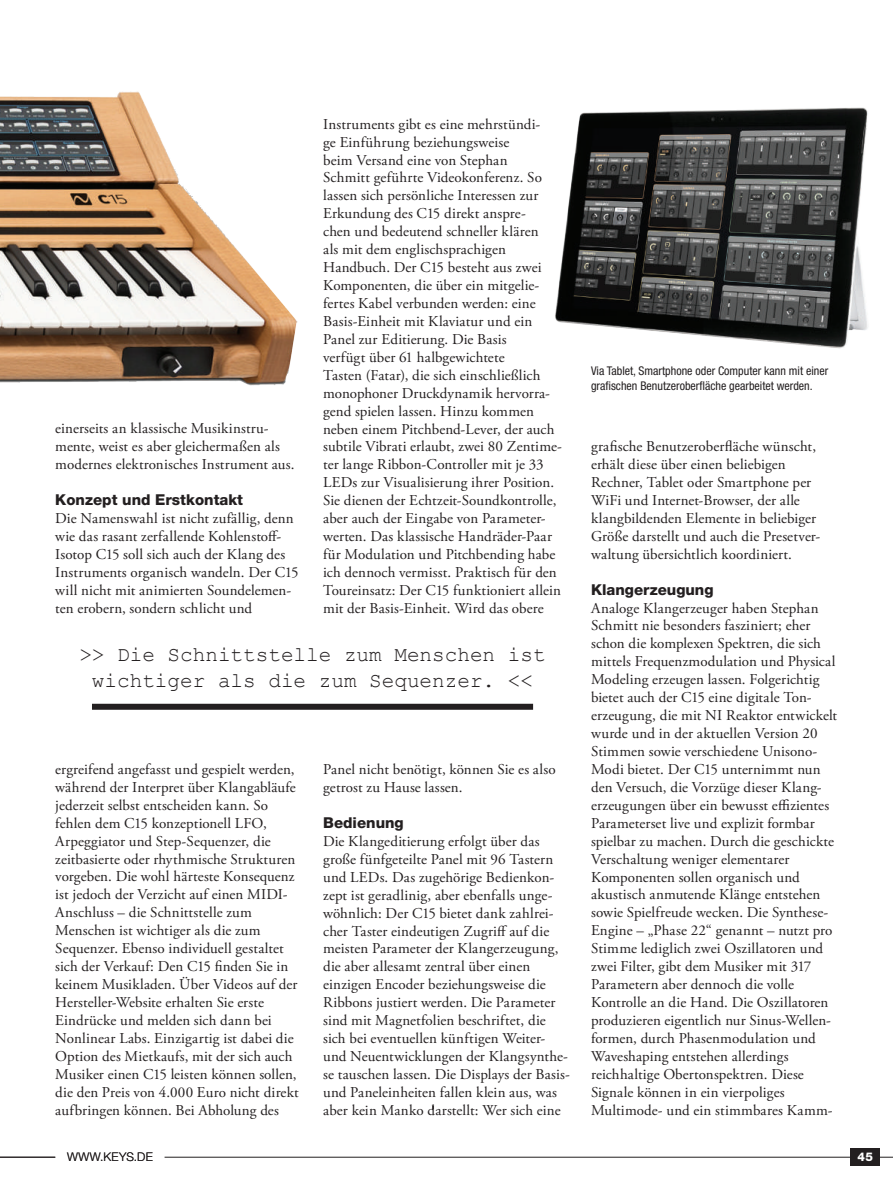
<style>
.page{position:relative;width:893px;height:1191px;background:#fff}
.page>*{position:absolute;margin:0;border:0;box-sizing:border-box;transform-origin:0 0}
.t1{font:21px/25.5px "Courier New";color:#231f20;text-align:center}
.t2{font:15px/17.9px "Adobe Garamond Pro";letter-spacing:.005em;color:#231f20}
.t3{font:800 15px "Helvetica Neue LT Std";color:#231f20}
.t4{font:condensed 12px/15px "Helvetica Neue LT Std";color:#231f20}
.t5{font:300 12px "Helvetica Neue LT Std";color:#231f20}
.t6{font:800 12px "Helvetica Neue LT Std";color:#fff}
</style>
<div class="page">
<hr style="left:165px;top:1157px;width:728px;height:1px;background:#231f20">
<div style="left:850px;top:1148px;width:30px;height:17px;background:#231f20"></div>
<hr style="left:0;top:1157px;width:55px;height:1px;background:#231f20">
<img style="left:0;top:91px;width:298px;height:295px">
<div style="left:92px;top:703px;width:441px;height:6px;background:#231f20"></div>
<img style="left:555px;top:107px;width:313px;height:242px">
<p class="t2" style="left:55px;top:420px;width:241px">einerseits an klassische Musikinstru&shy;mente, weist es aber gleichermaßen als modernes elektronisches Instrument aus.</p>
<p class="t3" style="left:55px;top:491px;width:189px">Konzept und Erstkontakt</p>
<p class="t2" style="left:55px;top:509px;width:245px">Die Namenswahl ist nicht zufällig, denn wie das rasant zerfallende Kohlenstoff-Isotop C15 soll sich auch der Klang des Instruments organisch wandeln. Der C15 will nicht mit animierten Soundelemen&shy;ten erobern, sondern schlicht und</p>
<p class="t2" style="left:323px;top:115px;width:240px">Instruments gibt es eine mehrstündi-<br>ge Einführung beziehungsweise<br>beim Versand eine von Stephan<br>Schmitt geführte Videokonferenz. So lassen sich persönliche Interessen zur Erkundung des C15 direkt anspre-<br>chen und bedeutend schneller klären<br>als mit dem englischsprachigen Handbuch. Der C15 besteht aus zwei Komponenten, die über ein mitgelie&shy;fertes Kabel verbunden werden: eine Basis-Einheit mit Klaviatur und ein Panel zur Editierung. Die Basis<br>verfügt über 61 halbgewichtete<br>Tasten (Fatar), die sich einschließlich monophoner Druckdynamik hervorra&shy;gend spielen lassen. Hinzu kommen neben einem Pitchbend-Lever, der auch subtile Vibrati erlaubt, zwei 80 Zentime&shy;ter lange Ribbon-Controller mit je 33<br>LEDs zur Visualisierung ihrer Position.<br>Sie dienen der Echtzeit-Soundkontrolle, aber auch der Eingabe von Parameter&shy;werten. Das klassische Handräder-Paar für Modulation und Pitchbending habe ich dennoch vermisst. Praktisch für den Toureinsatz: Der C15 funktioniert allein mit der Basis-Einheit. Wird das obere</p>
<h1 class="t1" style="left:79px;top:641px;width:468px">&gt;&gt; Die Schnittstelle zum Menschen ist wichtiger als die zum Sequenzer. &lt;&lt;</h1>
<p class="t2" style="left:55px;top:760px;width:245px">ergreifend angefasst und gespielt werden, während der Interpret über Klangabläufe jederzeit selbst entscheiden kann. So fehlen dem C15 konzeptionell LFO, Arpeggiator und Step-Sequenzer, die zeitbasierte oder rhythmische Strukturen vorgeben. Die wohl härteste Konsequenz ist jedoch der Verzicht auf einen MIDI-Anschluss – die Schnittstelle zum Menschen ist wichtiger als die zum Sequenzer. Ebenso individuell gestaltet sich der Verkauf: Den C15 finden Sie in keinem Musikladen. Über Videos auf der Hersteller-Website erhalten Sie erste Eindrücke und melden sich dann bei Nonlinear Labs. Einzigartig ist dabei die Option des Mietkaufs, mit der sich auch Musiker einen C15 leisten können sollen, die den Preis von 4.000 Euro nicht direkt aufbringen können. Bei Abholung des</p>
<p class="t2" style="left:323px;top:761px;width:234px">Panel nicht benötigt, können Sie es also getrost zu Hause lassen.</p>
<p class="t3" style="left:323px;top:813px;width:82px">Bedienung</p>
<p class="t2" style="left:323px;top:832px;width:248px">Die Klangeditierung erfolgt über das große fünfgeteilte Panel mit 96 Tastern und LEDs. Das zugehörige Bedienkon&shy;zept ist geradlinig, aber ebenfalls unge&shy;wöhnlich: Der C15 bietet dank zahlrei&shy;cher Taster eindeutigen Zugriff auf die meisten Parameter der Klangerzeugung, die aber allesamt zentral über einen einzigen Encoder beziehungsweise die Ribbons justiert werden. Die Parameter sind mit Magnetfolien beschriftet, die sich bei eventuellen künftigen Weiter&shy;und Neuentwicklungen der Klangsynthe&shy;se tauschen lassen. Die Displays der Basis&shy;und Paneleinheiten fallen klein aus, was aber kein Manko darstellt: Wer sich eine</p>
<p class="t4" style="left:591px;top:363px;width:239px">Via Tablet, Smartphone oder Computer kann mit einer grafischen Benutzeroberfläche gearbeitet werden.</p>
<p class="t2" style="left:591px;top:438px;width:231px">grafische Benutzeroberfläche wünscht, erhält diese über einen beliebigen Rechner, Tablet oder Smartphone per WiFi und Internet-Browser, der alle klangbildenden Elemente in beliebiger Größe darstellt und auch die Presetver&shy;waltung übersichtlich koordiniert.</p>
<p class="t3" style="left:591px;top:580px;width:124px">Klangerzeugung</p>
<p class="t2" style="left:591px;top:599px;width:248px">Analoge Klangerzeuger haben Stephan Schmitt nie besonders fasziniert; eher schon die komplexen Spektren, die sich mittels Frequenzmodulation und Physical Modeling erzeugen lassen. Folgerichtig bietet auch der C15 eine digitale Ton&shy;erzeugung, die mit NI Reaktor entwickelt wurde und in der aktuellen Version 20<br>Stimmen sowie verschiedene Unisono-Modi bietet. Der C15 unternimmt nun den Versuch, die Vorzüge dieser Klang&shy;erzeugungen über ein bewusst effizientes Parameterset live und explizit formbar spielbar zu machen. Durch die geschickte Verschaltung weniger elementarer Komponenten sollen organisch und akustisch anmutende Klänge entstehen sowie Spielfreude wecken. Die Synthese-Engine – „Phase 22“ genannt – nutzt pro Stimme lediglich zwei Oszillatoren und zwei Filter, gibt dem Musiker mit 317<br>Parametern aber dennoch die volle Kontrolle an die Hand. Die Oszillatoren produzieren eigentlich nur Sinus-Wellen&shy;formen, durch Phasenmodulation und Waveshaping entstehen allerdings reichhaltige Obertonspektren. Diese Signale können in ein vierpoliges Multimode- und ein stimmbares Kamm-</p>
<p class="t5" style="left:67px;top:1149px;width:13px">WWW</p>
<p class="t5" style="left:100px;top:1149px;width:12px">.KEYS</p>
<p class="t5" style="left:134px;top:1149px;width:12px">.DE</p>
<p class="t5" style="left:67px;top:1149px;width:13px">WW</p>
<p class="t6" style="left:858px;top:1150px;width:17px">45</p>
</div>
